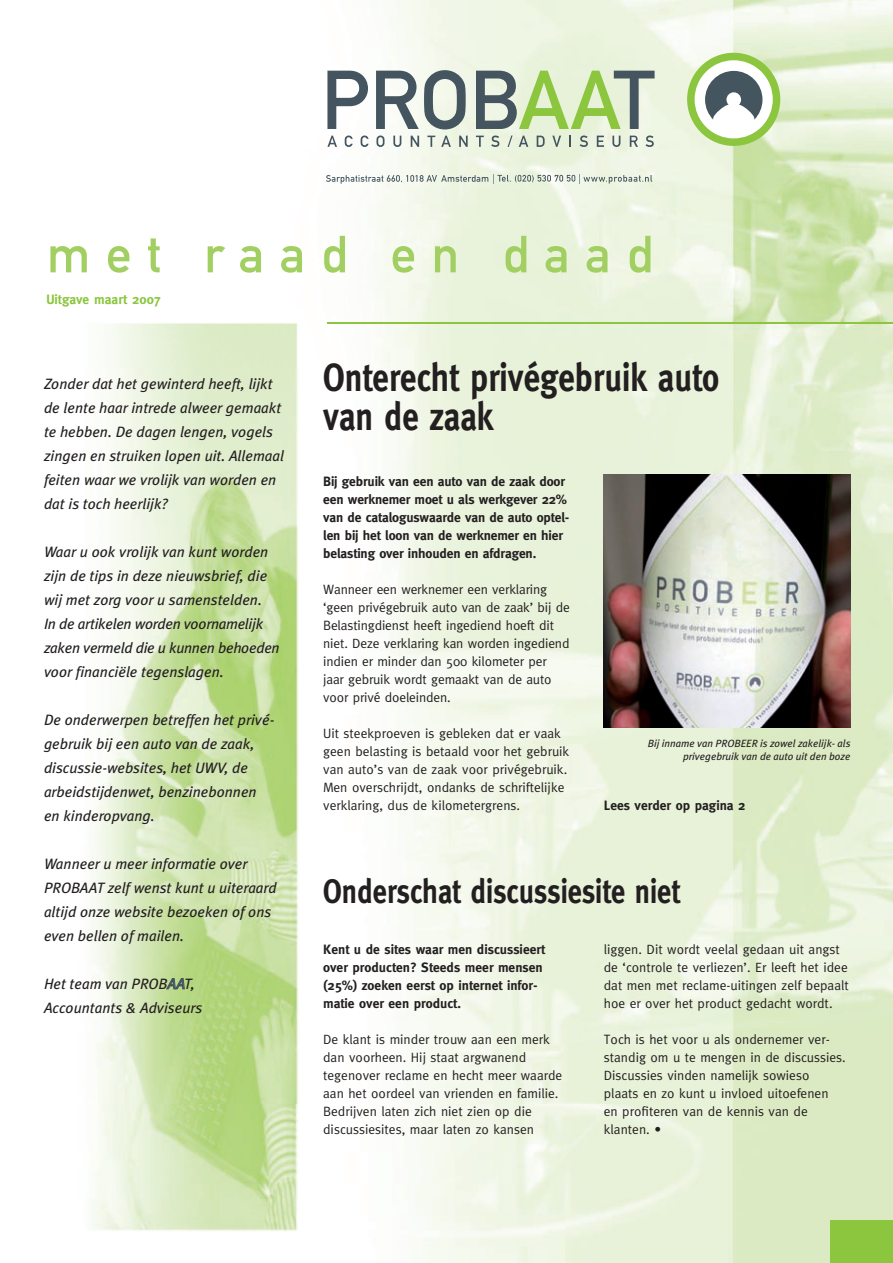
<style>
.page{position:relative;width:893px;height:1263px;background:#fff}
.page>*{position:absolute;margin:0;border:0;box-sizing:border-box;transform-origin:0 0}
.t1{font:700 39.6px/39.6px "Meta";color:#231f20;scale:.83 1}
.t2{font:700 34.2px "Meta";color:#231f20;scale:.83 1}
.t3{font:italic 15px/24px "Meta Plus";color:#231f20}
.t4{font:13.5px/18px "Meta";color:#231f20}
.t5{font:700 13.5px/18px "Meta";letter-spacing:-.01em;color:#231f20}
.t6{font:700 13.5px "Meta";color:#8bc63e}
.t7{font:italic 10.5px/13.5px "Meta Plus";color:#231f20;text-align:right}
.s1{color:#45555f}
</style>
<div class="page">
<img style="left:92px;top:0;width:801px;height:1263px">
<svg style="left:519px;top:136px;width:9px;height:11px"></svg>
<svg style="left:537px;top:136px;width:8px;height:11px"></svg>
<svg style="left:552px;top:136px;width:9px;height:11px"></svg>
<svg style="left:569px;top:136px;width:2px;height:11px"></svg>
<svg style="left:580px;top:136px;width:8px;height:11px"></svg>
<svg style="left:597px;top:136px;width:7px;height:11px"></svg>
<svg style="left:612px;top:136px;width:8px;height:11px"></svg>
<svg style="left:630px;top:136px;width:8px;height:11px"></svg>
<svg style="left:645px;top:136px;width:9px;height:11px"></svg>
<svg style="left:508px;top:136px;width:5px;height:11px"></svg>
<svg style="left:327px;top:136px;width:10px;height:11px"></svg>
<svg style="left:345px;top:136px;width:8px;height:11px"></svg>
<svg style="left:361px;top:136px;width:8px;height:11px"></svg>
<svg style="left:376px;top:136px;width:8px;height:11px"></svg>
<svg style="left:393px;top:136px;width:8px;height:11px"></svg>
<svg style="left:411px;top:136px;width:8px;height:11px"></svg>
<svg style="left:427px;top:136px;width:8px;height:11px"></svg>
<svg style="left:441px;top:136px;width:10px;height:11px"></svg>
<svg style="left:459px;top:136px;width:9px;height:11px"></svg>
<svg style="left:476px;top:136px;width:8px;height:11px"></svg>
<svg style="left:491px;top:136px;width:8px;height:11px"></svg>
<svg style="left:327px;top:71px;width:41px;height:58px"></svg>
<svg style="left:376px;top:70px;width:90px;height:59px"></svg>
<svg style="left:476px;top:71px;width:179px;height:58px;background:#b2c7a0"></svg>
<svg style="left:687px;top:53px;width:93px;height:93px"></svg>
<hr style="left:327px;top:322px;width:566px;height:2px;background:#8bc63e">
<div style="left:831px;top:1220px;width:62px;height:43px;background:#8bc63e"></div>
<svg style="left:50px;top:236px;width:600px;height:37px"></svg>
<svg style="left:326px;top:175px;width:326px;height:9px"></svg>
<svg style="left:166px;top:978px;width:19px;height:11px"></svg>
<img style="left:604px;top:474px;width:246px;height:253px">
<p class="t6" style="left:47px;top:291px;width:116px">Uitgave maart 2007</p>
<p class="t3" style="left:44px;top:371px;width:242px">Zonder dat het gewinterd heeft, lijkt de lente haar intrede alweer gemaakt te hebben. De dagen lengen, vogels zingen en struiken lopen uit. Allemaal feiten waar we vrolijk van worden en dat is toch heerlijk?</p>
<p class="t3" style="left:44px;top:539px;width:237px">Waar u ook vrolijk van kunt worden zijn de tips in deze nieuwsbrief, die wij met zorg voor u samenstelden.<br>In de artikelen worden voornamelijk zaken vermeld die u kunnen behoeden voor financiële tegenslagen.</p>
<p class="t3" style="left:44px;top:707px;width:232px">De onderwerpen betreffen het privé&shy;gebruik bij een auto van de zaak, discussie-websites, het UWV, de arbeidstijdenwet, benzinebonnen en kinderopvang.</p>
<p class="t3" style="left:44px;top:851px;width:234px">Wanneer u meer informatie over<br>PROBAAT zelf wenst kunt u uiteraard altijd onze website bezoeken of ons even bellen of mailen.</p>
<p class="t3" style="left:44px;top:971px;width:160px">Het team van PROB<span class="s1">AA</span>T,<br>Accountants &amp; Adviseurs</p>
<h1 class="t1" style="left:323px;top:357px;width:479px">Onterecht privégebruik auto van de zaak</h1>
<p class="t5" style="left:323px;top:472px;width:248px">Bij gebruik van een auto van de zaak door een werknemer moet u als werkgever 22% van de cataloguswaarde van de auto optel&shy;len bij het loon van de werknemer en hier belasting over inhouden en afdragen.</p>
<p class="t4" style="left:323px;top:580px;width:248px">Wanneer een werknemer een verklaring ‘geen privégebruik auto van de zaak’ bij de Belastingdienst heeft ingediend hoeft dit niet. Deze verklaring kan worden ingediend indien er minder dan 500 kilometer per jaar gebruik wordt gemaakt van de auto voor privé doeleinden.</p>
<p class="t4" style="left:323px;top:724px;width:248px">Uit steekproeven is gebleken dat er vaak geen belasting is betaald voor het gebruik van auto’s van de zaak voor privégebruik.<br>Men overschrijdt, ondanks de schriftelijke verklaring, dus de kilometergrens.</p>
<p class="t7" style="left:648px;top:736px;width:204px">Bij inname van PROBEER is zowel zakelijk- als privegebruik van de auto uit den boze</p>
<p class="t5" style="left:604px;top:796px;width:143px">Lees verder op pagina 2</p>
<h2 class="t2" style="left:323px;top:871px;width:431px">Onderschat discussiesite niet</h2>
<p class="t5" style="left:323px;top:940px;width:223px">Kent u de sites waar men discussieert over producten? Steeds meer mensen (25%) zoeken eerst op internet infor&shy;matie over een product.</p>
<p class="t4" style="left:323px;top:1030px;width:241px">De klant is minder trouw aan een merk dan voorheen. Hij staat argwanend tegenover reclame en hecht meer waarde aan het oordeel van vrienden en familie.<br>Bedrijven laten zich niet zien op die discussiesites, maar laten zo kansen</p>
<p class="t4" style="left:604px;top:940px;width:246px">liggen. Dit wordt veelal gedaan uit angst de ‘controle te verliezen’. Er leeft het idee dat men met reclame-uitingen zelf bepaalt hoe er over het product gedacht wordt.</p>
<p class="t4" style="left:604px;top:1030px;width:244px">Toch is het voor u als ondernemer ver&shy;standig om u te mengen in de discussies.<br>Discussies vinden namelijk sowieso plaats en zo kunt u invloed uitoefenen en profiteren van de kennis van de klanten. •</p>
</div>
